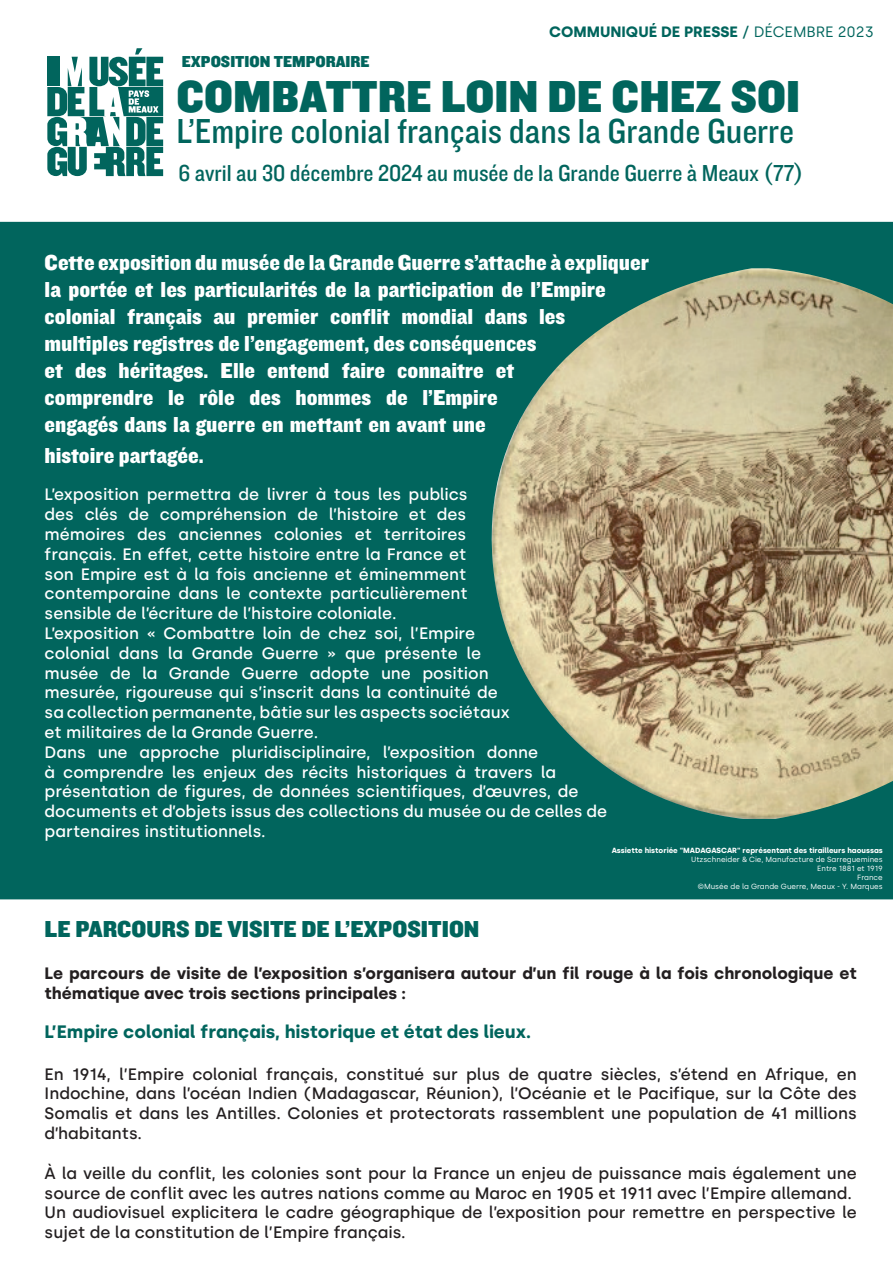
<style>
.page{position:relative;width:893px;height:1263px;background:#fff}
.page>*{position:absolute;margin:0;border:0;box-sizing:border-box;transform-origin:0 0}
.t1{font:46.5px "Knockout 71 Full Middlewt";color:#01655d}
.t2{font:36px "Knockout 30 Junior Welterwt";color:#01655d}
.t3{font:24px "Knockout 30 Junior Welterwt";color:#01655d}
.t4{font:24px "Knockout 71 Full Middlewt";color:#01655d}
.t5{font:22.5px/27px "Knockout 71 Full Middlewt";color:#fff}
.t6{font:700 18px "Silka";color:#01655d}
.t7{font:500 16.5px/19.8px "Silka";color:#fff}
.t8{font:500 16.5px/19.8px "Silka";color:#231f20;text-align:justify}
.t9{font:700 16.5px/19.8px "Silka";color:#231f20}
.t10{font:16.5px "Knockout 71 Full Middlewt";color:#01655d}
.t11{font:700 15px "Silka";color:#01655d}
.t12{font:7.5px/9px "Silka";color:#fff;text-align:right}
.t13{font:700 7.5px "Silka";color:#fff}
.s1{font-weight:500}
.s2{font-weight:400}
</style>
<div class="page">
<div style="left:0;top:222px;width:893px;height:677px;background:#01655d"></div>
<img style="left:479px;top:268px;width:414px;height:551px">
<svg style="left:47px;top:48px;width:116px;height:128px"></svg>
<p class="t10" style="left:182px;top:51px;width:189px">EXPOSITION TEMPORAIRE</p>
<p class="t11" style="left:549px;top:22px;width:326px">COMMUNIQUÉ DE PRESSE <span class="s1">/</span> <span class="s2">DÉCEMBRE 2023</span></p>
<h1 class="t1" style="left:176px;top:65px;width:625px">COMBATTRE LOIN DE CHEZ SOI</h1>
<h2 class="t2" style="left:176px;top:107px;width:619px">L’Empire colonial français dans la Grande Guerre</h2>
<h3 class="t3" style="left:179px;top:157px;width:626px">6 avril au 30 décembre 2024 au musée de la Grande Guerre à Meaux (77)</h3>
<p class="t5" style="left:45px;top:248px;width:606px">Cette exposition du musée de la Grande Guerre s’attache à expliquer la portée et les particularités de la participation de l’Empire colonial français au premier conflit mondial dans les multiples registres de l’engagement, des conséquences<br>et des héritages. Elle entend faire connaitre et<br>comprendre le rôle des hommes de l’Empire<br>engagés dans la guerre en mettant en avant une</p>
<h3 class="t5" style="left:45px;top:441px;width:161px">histoire partagée.</h3>
<p class="t7" style="left:45px;top:485px;width:564px">L’exposition permettra de livrer à tous les publics<br>des clés de compréhension de l’histoire et des<br>mémoires des anciennes colonies et territoires<br>français. En effet, cette histoire entre la France et<br>son Empire est à la fois ancienne et éminemment<br>contemporaine dans le contexte particulièrement<br>sensible de l’écriture de l’histoire coloniale.<br>L’exposition « Combattre loin de chez soi, l’Empire<br>colonial dans la Grande Guerre » que présente le<br>musée de la Grande Guerre adopte une position<br>mesurée, rigoureuse qui s’inscrit dans la continuité de<br>sa collection permanente, bâtie sur les aspects sociétaux<br>et militaires de la Grande Guerre.<br>Dans une approche pluridisciplinaire, l’exposition donne<br>à comprendre les enjeux des récits historiques à travers la présentation de figures, de données scientifiques, d’œuvres, de documents et d’objets issus des collections du musée ou de celles de partenaires institutionnels.</p>
<h3 class="t4" style="left:45px;top:913px;width:436px">LE PARCOURS DE VISITE DE L’EXPOSITION</h3>
<p class="t13" style="left:612px;top:846px;width:273px">Assiette historiée "MADAGASCAR" représentant des tirailleurs haoussas</p>
<p class="t12" style="left:691px;top:855px;width:193px">Utzschneider &amp; Cie, Manufacture de Sarreguemines<br>Entre 1881 et 1919<br>France<br>©Musée de la Grande Guerre, Meaux - Y. Marques</p>
<p class="t9" style="left:45px;top:963px;width:814px">Le parcours de visite de l’exposition s’organisera autour d’un fil rouge à la fois chronologique et thématique avec trois sections principales :</p>
<p class="t6" style="left:45px;top:1021px;width:488px">L’Empire colonial français, historique et état des lieux.</p>
<p class="t8" style="left:45px;top:1064px;width:814px">En 1914, l’Empire colonial français, constitué sur plus de quatre siècles, s’étend en Afrique, en Indochine, dans l’océan Indien (Madagascar, Réunion), l’Océanie et le Pacifique, sur la Côte des Somalis et dans les Antilles. Colonies et protectorats rassemblent une population de 41 millions d’habitants.</p>
<p class="t8" style="left:45px;top:1163px;width:814px;text-align:left">À la veille du conflit, les colonies sont pour la France un enjeu de puissance mais également une source de conflit avec les autres nations comme au Maroc en 1905 et 1911 avec l’Empire allemand.<br>Un audiovisuel explicitera le cadre géographique de l’exposition pour remettre en perspective le sujet de la constitution de l’Empire français.</p>
</div>
